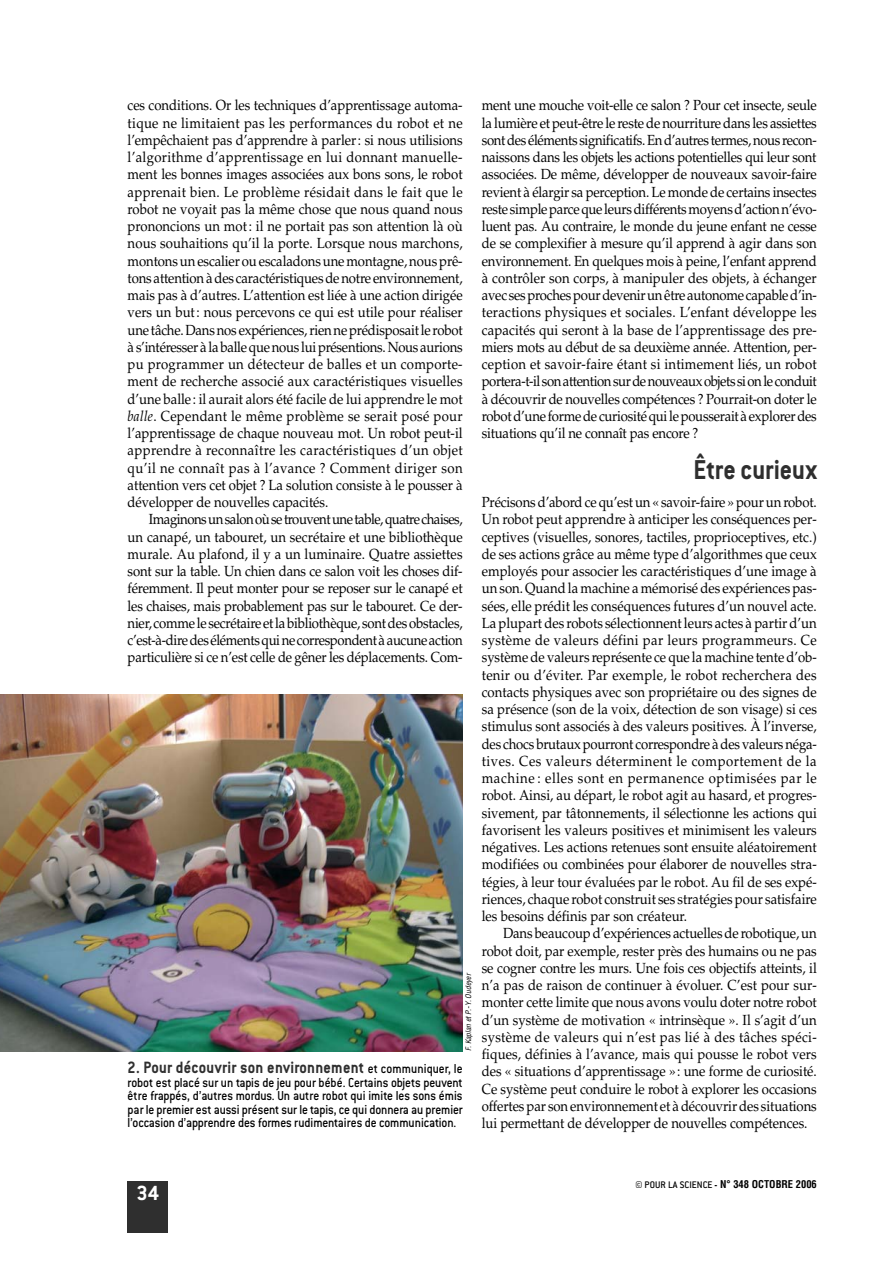
<style>
.page{position:relative;width:893px;height:1263px;background:#fff}
.page>*{position:absolute;margin:0;border:0;box-sizing:border-box;transform-origin:0 0}
.t1{font:700 30px "Conduit ITC";color:#2f2f2f;scale:.9 1}
.t2{font:700 22.5px "Conduit ITC";color:#fff}
.t3{font:700 18px "Conduit ITC";letter-spacing:.015em;color:#2f2f2f;scale:.9 1}
.t4{font:14.7px/17.2px "Palatino";letter-spacing:-.005em;color:#000;text-align:justify;scale:.9 1}
.t5{font:500 14.25px/13.5px "Conduit ITC";letter-spacing:-.01em;color:#000;text-align:justify;scale:.9 1}
.t6{font:700 condensed 10.5px "Helvetica";color:#000}
.t7{font:italic condensed 7.5px "Helvetica";color:#000}
.s1{font-style:italic}
.s2{font-weight:500;font-size:14.25px;color:#000}
.s3{font-family:"Conduit ITC";font-weight:500;font-stretch:normal}
.s4{font-family:"Conduit ITC";font-stretch:normal}
</style>
<div class="page">
<div style="left:128px;top:1182px;width:40px;height:51px;background:#2f2f2f"></div>
<img style="left:0;top:695px;width:462px;height:357px">
<p class="t4" style="left:128px;top:98px;width:374px">ces conditions. Or les techniques d’apprentissage automa&shy;tique ne limitaient pas les performances du robot et ne l’empêchaient pas d’apprendre à parler: si nous utilisions l’algorithme d’apprentissage en lui donnant manuelle&shy;ment les bonnes images associées aux bons sons, le robot apprenait bien. Le problème résidait dans le fait que le robot ne voyait pas la même chose que nous quand nous prononcions un mot : il ne portait pas son attention là où nous souhaitions qu’il la porte. Lorsque nous marchons, montons un escalier ou escaladons une montagne, nous prê&shy;tons attention à des caractéristiques de notre environnement, mais pas à d’autres. L’attention est liée à une action dirigée vers un but: nous percevons ce qui est utile pour réaliser une tâche. Dans nos expériences, rien ne prédisposait le robot à s’intéresser à la balle que nous lui présentions. Nous aurions pu programmer un détecteur de balles et un comporte&shy;ment de recherche associé aux caractéristiques visuelles d’une balle: il aurait alors été facile de lui apprendre le mot <span class="s1">balle</span>. Cependant le même problème se serait posé pour l’apprentissage de chaque nouveau mot. Un robot peut-il apprendre à reconnaître les caractéristiques d’un objet qu’il ne connaît pas à l’avance ? Comment diriger son attention vers cet objet ? La solution consiste à le pousser à développer de nouvelles capacités.</p>
<p class="t4" style="left:128px;top:512px;width:374px;text-indent:21px">Imaginons un salon où se trouvent une table, quatre chaises, un canapé, un tabouret, un secrétaire et une bibliothèque murale. Au plafond, il y a un luminaire. Quatre assiettes sont sur la table. Un chien dans ce salon voit les choses dif&shy;féremment. Il peut monter pour se reposer sur le canapé et les chaises, mais probablement pas sur le tabouret. Ce der&shy;nier, comme le secrétaire et la bibliothèque, sont des obstacles, c’est-à-dire des éléments qui ne correspondent à aucune action particulière si ce n’est celle de gêner les déplacements. Com-</p>
<p class="t7" style="left:465px;top:1051px;width:80px;rotate:-90deg">F.Kaplan etP.-Y.Oudeyer</p>
<p class="t3" style="left:128px;top:1057px;width:374px">2. Pour découvrir son environnement <span class="s2">et communiquer, le</span></p>
<p class="t5" style="left:128px;top:1075px;width:374px">robot est placé sur un tapis de jeu pour bébé. Certains objets peuvent être frappés, d’autres mordus. Un autre robot qui imite les sons émis par le premier est aussi présent sur le tapis, ce qui donnera au premier l’occasion d’apprendre des formes rudimentaires de communication.</p>
<p class="t4" style="left:482px;top:98px;width:374px">ment une mouche voit-elle ce salon ? Pour cet insecte, seule la lumière et peut-être le reste de nourriture dans les assiettes sont des éléments significatifs. En d’autres termes, nous recon&shy;naissons dans les objets les actions potentielles qui leur sont associées. De même, développer de nouveaux savoir-faire revient à élargir sa perception. Le monde de certains insectes reste simple parce que leurs différents moyens d’action n’évo&shy;luent pas. Au contraire, le monde du jeune enfant ne cesse de se complexifier à mesure qu’il apprend à agir dans son environnement. En quelques mois à peine, l’enfant apprend à contrôler son corps, à manipuler des objets, à échanger avec ses proches pour devenir un être autonome capable d’in&shy;teractions physiques et sociales. L’enfant développe les capacités qui seront à la base de l’apprentissage des pre&shy;miers mots au début de sa deuxième année. Attention, per&shy;ception et savoir-faire étant si intimement liés, un robot portera-t-il son attention sur de nouveaux objets si on le conduit à découvrir de nouvelles compétences ? Pourrait-on doter le robot d’une forme de curiosité qui le pousserait à explorer des situations qu’il ne connaît pas encore ?</p>
<h1 class="t1" style="left:693px;top:452px;width:138px">Être curieux</h1>
<p class="t4" style="left:482px;top:495px;width:374px">Précisons d’abord ce qu’est un « savoir-faire » pour un robot.<br>Un robot peut apprendre à anticiper les conséquences per&shy;ceptives (visuelles, sonores, tactiles, proprioceptives, etc.) de ses actions grâce au même type d’algorithmes que ceux employés pour associer les caractéristiques d’une image à un son. Quand la machine a mémorisé des expériences pas&shy;sées, elle prédit les conséquences futures d’un nouvel acte.<br>La plupart des robots sélectionnent leurs actes à partir d’un système de valeurs défini par leurs programmeurs. Ce système de valeurs représente ce que la machine tente d’ob&shy;tenir ou d’éviter. Par exemple, le robot recherchera des contacts physiques avec son propriétaire ou des signes de sa présence (son de la voix, détection de son visage) si ces stimulus sont associés à des valeurs positives. À l’inverse, des chocs brutaux pourront correspondre à des valeurs néga&shy;tives. Ces valeurs déterminent le comportement de la machine : elles sont en permanence optimisées par le robot. Ainsi, au départ, le robot agit au hasard, et progres&shy;sivement, par tâtonnements, il sélectionne les actions qui favorisent les valeurs positives et minimisent les valeurs négatives. Les actions retenues sont ensuite aléatoirement modifiées ou combinées pour élaborer de nouvelles stra&shy;tégies, à leur tour évaluées par le robot. Au fil de ses expé&shy;riences, chaque robot construit ses stratégies pour satisfaire les besoins définis par son créateur.</p>
<p class="t4" style="left:482px;top:926px;width:374px;text-indent:21px">Dans beaucoup d’expériences actuelles de robotique, un robot doit, par exemple, rester près des humains ou ne pas se cogner contre les murs. Une fois ces objectifs atteints, il n’a pas de raison de continuer à évoluer. C’est pour sur&shy;monter cette limite que nous avons voulu doter notre robot d’un système de motivation « intrinsèque ». Il s’agit d’un système de valeurs qui n’est pas lié à des tâches spéci&shy;fiques, définies à l’avance, mais qui pousse le robot vers des « situations d’apprentissage »: une forme de curiosité.<br>Ce système peut conduire le robot à explorer les occasions offertes par son environnement et à découvrir des situations lui permettant de développer de nouvelles compétences.</p>
<h2 class="t2" style="left:136px;top:1179px;width:24px">34</h2>
<p class="t6" style="left:635px;top:1180px;width:183px"><span class="s3">© POUR LA SCIENCE</span> <span class="s4">-</span> N° 348 OCTOBRE 2006</p>
</div>
